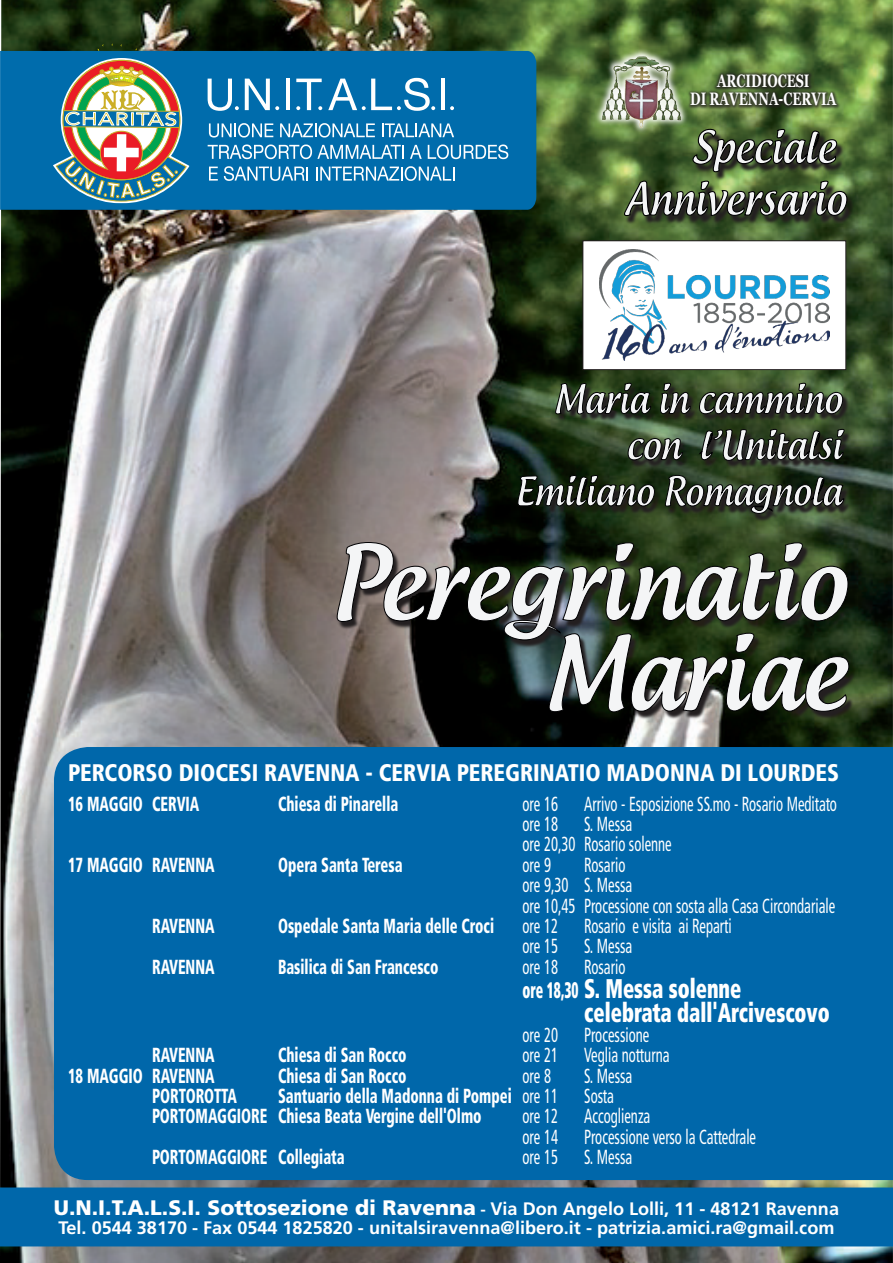
<style>
.page{position:relative;width:893px;height:1263px;background:#fff}
.page>*{position:absolute;margin:0;border:0;box-sizing:border-box;transform-origin:0 0}
.t1{font:900 condensed 27px/24px "Frutiger LT Std";color:#fff;scale:.75 1}
.t2{font:900 condensed 24px "Frutiger LT Std";color:#fff;scale:.93 1}
.t3{font:900 21px "Frutiger LT Std";color:#fff}
.t4{font:condensed 20.4px/20.4px "Frutiger LT Std";color:#fff;scale:.72 1}
.t5{font:900 condensed 20.4px "Frutiger LT Std";color:#fff;scale:.72 1}
.t6{font:700 18px "Frutiger LT Std";color:#fff}
.t7{font:700 18px/18px "Georgia";color:#fff;text-align:center;scale:.7 1}
.s1{font-size:22.5px}
.s2{font-weight:400}
.s3{font-weight:700;font-size:16.2px}
.s4{font-weight:700;font-size:18px}
</style>
<div class="page">
<img style="left:0;top:0;width:893px;height:1263px">
<div style="left:0;top:51px;width:536px;height:159px;background:#006cac"></div>
<svg style="left:53px;top:43px;width:137px;height:162px"></svg>
<hr style="left:286px;top:79px;width:3px;height:31px;background:#fff">
<hr style="left:441px;top:79px;width:4px;height:31px;background:#fff">
<svg style="left:208px;top:79px;width:31px;height:32px"></svg>
<svg style="left:245px;top:79px;width:34px;height:31px"></svg>
<svg style="left:296px;top:79px;width:26px;height:31px"></svg>
<svg style="left:328px;top:78px;width:107px;height:33px"></svg>
<svg style="left:450px;top:106px;width:4px;height:4px"></svg>
<svg style="left:209px;top:123px;width:64px;height:15px"></svg>
<svg style="left:280px;top:123px;width:95px;height:15px"></svg>
<svg style="left:382px;top:123px;width:72px;height:14px"></svg>
<svg style="left:208px;top:145px;width:196px;height:14px"></svg>
<svg style="left:410px;top:145px;width:12px;height:14px"></svg>
<svg style="left:428px;top:145px;width:80px;height:14px"></svg>
<svg style="left:209px;top:167px;width:9px;height:14px"></svg>
<svg style="left:224px;top:166px;width:84px;height:15px"></svg>
<svg style="left:316px;top:166px;width:138px;height:15px"></svg>
<div style="left:583px;top:241px;width:263px;height:129px;background:#fff"></div>
<div style="left:582px;top:240px;width:264px;height:130px;border:1px solid #231f20"></div>
<img style="left:599px;top:249px;width:230px;height:112px">
<img style="left:336px;top:543px;width:521px;height:179px">
<svg style="left:336px;top:541px;width:513px;height:172px"></svg>
<img style="left:517px;top:384px;width:336px;height:139px">
<svg style="left:517px;top:375px;width:328px;height:139px;background:#465240"></svg>
<img style="left:624px;top:130px;width:232px;height:97px">
<svg style="left:692px;top:115px;width:146px;height:58px;background:#5e6f4e"></svg>
<svg style="left:623px;top:180px;width:225px;height:37px"></svg>
<div style="left:54px;top:747px;width:839px;height:433px;background:#0067aa"></div>
<div style="left:687px;top:71px;width:154px;height:39px;background:#231f20;opacity:.75"></div>
<svg style="left:594px;top:48px;width:94px;height:86px;background:#5a7a3d"></svg>
<img style="left:600px;top:54px;width:83px;height:74px">
<div style="left:0;top:1187px;width:893px;height:59px;background:#0067aa"></div>
<p class="t7" style="left:690px;top:72px;width:210px">ARCIDIOCESI<br>DI RAVENNA-CERVIA</p>
<p class="t2" style="left:68px;top:758px;width:831px">PERCORSO DIOCESI RAVENNA - CERVIA PEREGRINATIO MADONNA DI LOURDES</p>
<p class="t5" style="left:68px;top:791px;width:184px">16 MAGGIO CERVIA</p>
<p class="t5" style="left:278px;top:791px;width:169px">CHIESA DI PINARELLA</p>
<p class="t4" style="left:523px;top:793px;width:51px">ore 16</p>
<p class="t4" style="left:584px;top:793px;width:353px">Arrivo - Esposizione SS.mo - Rosario Meditato</p>
<p class="t4" style="left:523px;top:814px;width:51px">ore 18</p>
<p class="t4" style="left:523px;top:814px;width:209px;text-indent:62px">S. Messa<br>ore 20,30 Rosario solenne</p>
<p class="t4" style="left:523px;top:855px;width:436px;text-indent:62px">Rosario<br>ore 9,30 S. Messa<br>ore 10,45 Processione con sosta alla Casa Circondariale</p>
<p class="t5" style="left:68px;top:852px;width:256px">17 MAGGIO RAVENNA O</p>
<p class="t5" style="left:288px;top:852px;width:160px">PERA SANTA TERESA</p>
<p class="t4" style="left:523px;top:855px;width:41px">ore 9</p>
<p class="t5" style="left:152px;top:913px;width:89px">RAVENNA</p>
<p class="t5" style="left:278px;top:913px;width:302px">OSPEDALE SANTA MARIA DELLE CROCI</p>
<p class="t4" style="left:523px;top:916px;width:51px">ore 12</p>
<p class="t4" style="left:584px;top:916px;width:207px">Rosario e visita ai Reparti</p>
<p class="t4" style="left:523px;top:936px;width:51px">ore 15</p>
<p class="t4" style="left:584px;top:936px;width:69px">S. Messa</p>
<p class="t5" style="left:152px;top:954px;width:89px">RAVENNA</p>
<p class="t5" style="left:278px;top:954px;width:224px">BASILICA DI SAN FRANCESCO</p>
<p class="t4" style="left:523px;top:956px;width:51px">ore 18</p>
<p class="t4" style="left:584px;top:956px;width:59px">Rosario</p>
<h1 class="t1" style="left:584px;top:976px;width:329px;text-indent:-62px"><span class="s1">ore 18,30</span> S. Messa solenne celebrata dall'Arcivescovo</h1>
<p class="t4" style="left:523px;top:1025px;width:51px">ore 20</p>
<p class="t4" style="left:584px;top:1025px;width:92px">Processione</p>
<p class="t5" style="left:152px;top:1043px;width:89px">RAVENNA</p>
<p class="t5" style="left:278px;top:1043px;width:180px">CHIESA DI SAN ROCCO</p>
<p class="t4" style="left:523px;top:1045px;width:51px">ore 21</p>
<p class="t4" style="left:584px;top:1045px;width:120px">Veglia notturna</p>
<p class="t5" style="left:68px;top:1063px;width:255px">18 MAGGIO RAVENNA C</p>
<p class="t5" style="left:286px;top:1063px;width:168px">HIESA DI SAN ROCCO</p>
<p class="t4" style="left:523px;top:1065px;width:41px">ore 8</p>
<p class="t4" style="left:584px;top:1065px;width:69px">S. Messa</p>
<p class="t5" style="left:152px;top:1084px;width:565px">PORTOROTTA SANTUARIO DELLA MADONNA DI POMPEI <span class="s2">ore 11</span></p>
<p class="t4" style="left:584px;top:1086px;width:43px">Sosta</p>
<p class="t5" style="left:152px;top:1104px;width:459px">PORTOMAGGIORE CHIESA BEATA VERGINE DELL'OLMO</p>
<p class="t4" style="left:523px;top:1106px;width:51px">ore 12</p>
<p class="t4" style="left:584px;top:1106px;width:93px">Accoglienza</p>
<p class="t4" style="left:523px;top:1127px;width:51px">ore 14</p>
<p class="t4" style="left:584px;top:1127px;width:240px">Processione verso la Cattedrale</p>
<p class="t5" style="left:152px;top:1145px;width:269px">PORTOMAGGIORE COLLEGIATA</p>
<p class="t4" style="left:523px;top:1147px;width:51px">ore 15</p>
<p class="t4" style="left:584px;top:1147px;width:69px">S. Messa</p>
<p class="t3" style="left:54px;top:1195px;width:787px">U.N.I.T.A.L.S.I. Sottosezione di Ravenna <span class="s3">-</span> <span class="s4">Via Don Angelo Lolli, 11 - 48121 Ravenna</span></p>
<p class="t6" style="left:59px;top:1217px;width:777px">Tel. 0544 38170 - Fax 0544 1825820 - unitalsiravenna@libero.it - patrizia.amici.ra@gmail.com</p>
</div>
